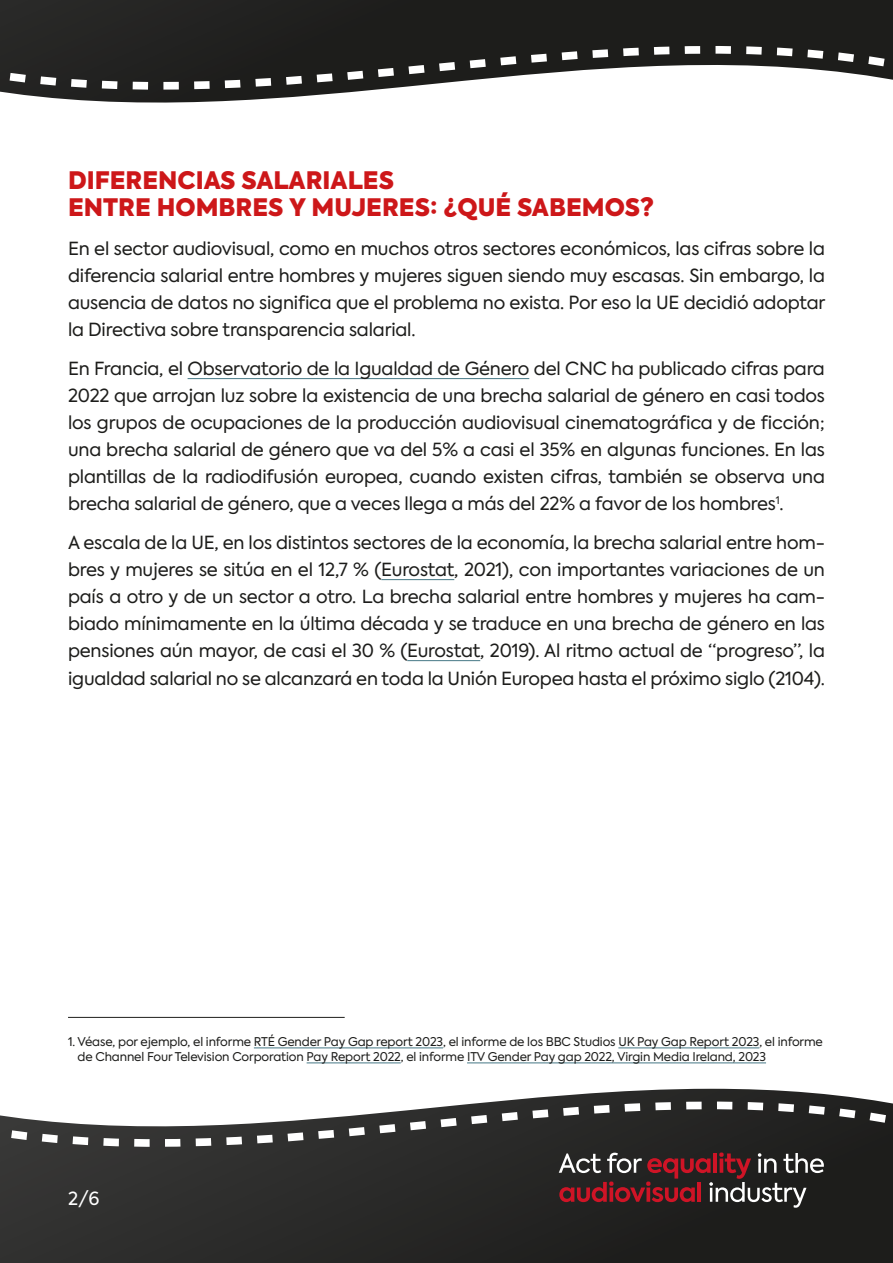
<style>
.page{position:relative;width:893px;height:1263px;background:#fff}
.page>*{position:absolute;margin:0;border:0;box-sizing:border-box;transform-origin:0 0}
.titles{font:900 24px/27px "Axiforma";color:#cd1719}
.t1{font:18px/27px "Axiforma";letter-spacing:-.01em;color:#1d1d1b;text-align:justify}
.t2{font:18px "Axiforma";color:#fff}
.t3{font:12px/15px "Axiforma";letter-spacing:-.01em;color:#1d1d1b}
</style>
<div class="page">
<svg style="left:0;top:1189px;width:893px;height:74px;background:#262624"></svg>
<svg style="left:0;top:1062px;width:893px;height:127px"></svg>
<svg style="left:0;top:0;width:893px;height:5px;background:#20201e"></svg>
<svg style="left:0;top:5px;width:893px;height:98px"></svg>
<svg style="left:559px;top:1152px;width:265px;height:56px;background:#503536"></svg>
<hr style="left:188px;top:378px;width:341px;height:1px;background:#467886">
<hr style="left:381px;top:579px;width:73px;height:1px;background:#467886">
<hr style="left:407px;top:660px;width:73px;height:1px;background:#467886">
<hr style="left:254px;top:1047px;width:189px;height:1px;background:#467886">
<hr style="left:618px;top:1047px;width:141px;height:1px;background:#467886">
<hr style="left:307px;top:1062px;width:94px;height:1px;background:#467886">
<hr style="left:467px;top:1062px;width:299px;height:1px;background:#467886">
<hr style="left:68px;top:1017px;width:277px;height:1px;background:#1d1d1b">
<p class="titles" style="left:68px;top:167px;width:587px">DIFERENCIAS SALARIALES<br>ENTRE HOMBRES Y MUJERES: ¿QUÉ SABEMOS?</p>
<p class="t1" style="left:68px;top:236px;width:759px">En el sector audiovisual, como en muchos otros sectores económicos, las cifras sobre la diferencia salarial entre hombres y mujeres siguen siendo muy escasas. Sin embargo, la ausencia de datos no significa que el problema no exista. Por eso la UE decidió adoptar la Directiva sobre transparencia salarial.</p>
<p class="t1" style="left:68px;top:356px;width:758px">En Francia, el Observatorio de la Igualdad de Género del CNC ha publicado cifras para 2022 que arrojan luz sobre la existencia de una brecha salarial de género en casi todos los grupos de ocupaciones de la producción audiovisual cinematográfica y de ficción; una brecha salarial de género que va del 5% a casi el 35% en algunas funciones. En las plantillas de la radiodifusión europea, cuando existen cifras, también se observa una brecha salarial de género, que a veces llega a más del 22% a favor de los hombres<sup>1</sup>.</p>
<p class="t1" style="left:68px;top:530px;width:758px">A escala de la UE, en los distintos sectores de la economía, la brecha salarial entre hom&shy;bres y mujeres se sitúa en el 12,7 % (Eurostat, 2021), con importantes variaciones de un país a otro y de un sector a otro. La brecha salarial entre hombres y mujeres ha cam&shy;biado mínimamente en la última década y se traduce en una brecha de género en las pensiones aún mayor, de casi el 30 % (Eurostat, 2019). Al ritmo actual de “progreso”, la igualdad salarial no se alcanzará en toda la Unión Europea hasta el próximo siglo (2104).</p>
<p class="t3" style="left:78px;top:1034px;width:747px;text-indent:-10px">1. Véase, por ejemplo, el informe RTÉ Gender Pay Gap report 2023, el informe de los BBC Studios UK Pay Gap Report 2023, el informe de Channel Four Television Corporation Pay Report 2022, el informe ITV Gender Pay gap 2022, Virgin Media Ireland, 2023</p>
<p class="t2" style="left:68px;top:1186px;width:33px">2/6</p>
</div>
